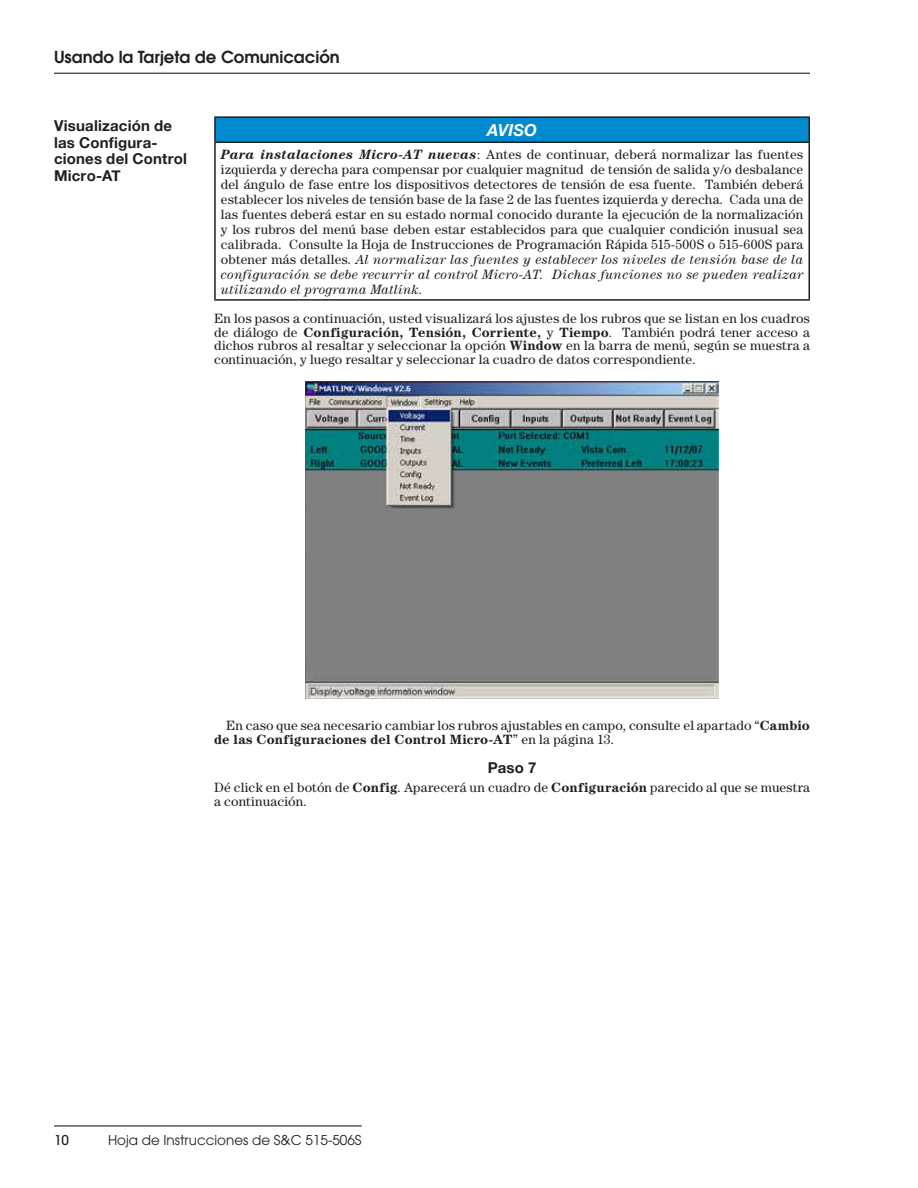
<style>
.page{position:relative;width:918px;height:1188px;background:#fff}
.page>*{position:absolute;margin:0;border:0;box-sizing:border-box;transform-origin:0 0}
.t1{font:600 16.5px "Avant Garde";color:#231f20}
.Hel-Oblique-11{font:italic 700 16.5px "Helvetica Neue";letter-spacing:.01em;color:#fff}
.Hel-Oblique-11-2{font:700 15px/16.5px "Helvetica Neue";letter-spacing:.01em;color:#231f20}
.Hel-Oblique-11-3{font:13.5px/15px "Century";letter-spacing:.015em;color:#231f20;text-align:justify}
.t2{font:13.5px "Avant Garde";color:#231f20}
.t3{font:500 13.5px "Avant Garde";color:#231f20}
.s1{font-weight:700;font-style:italic}
.s2{font-style:italic}
.s3{font-weight:700}
</style>
<div class="page">
<hr style="left:54px;top:1125px;width:308px;height:1px;background:#231f20">
<hr style="left:54px;top:73px;width:756px;height:1px;background:#231f20">
<div style="left:215px;top:117px;width:594px;height:25px;background:#008acf"></div>
<hr style="left:214px;top:116px;width:596px;height:2px;background:#231f20">
<hr style="left:214px;top:118px;width:2px;height:23px;background:#231f20">
<hr style="left:808px;top:118px;width:2px;height:23px;background:#231f20">
<hr style="left:214px;top:141px;width:596px;height:2px;background:#231f20">
<hr style="left:214px;top:143px;width:2px;height:156px;background:#231f20">
<hr style="left:808px;top:143px;width:2px;height:156px;background:#231f20">
<hr style="left:214px;top:299px;width:596px;height:2px;background:#231f20">
<img style="left:305px;top:381px;width:414px;height:318px">
<p class="t1" style="left:54px;top:46px;width:287px">Usando la Tarjeta de Comunicación</p>
<p class="Hel-Oblique-11-2" style="left:54px;top:117px;width:135px">Visualización de las Configura&shy;ciones del Control<br>Micro-AT</p>
<p class="Hel-Oblique-11" style="left:487px;top:117px;width:51px">AVISO</p>
<p class="Hel-Oblique-11-3" style="left:221px;top:147px;width:584px"><span class="s1">Para instalaciones Micro-AT nuevas</span>: Antes de continuar, deberá normalizar las fuentes izquierda y derecha para compensar por cualquier magnitud de tensión de salida y/o desbalance del ángulo de fase entre los dispositivos detectores de tensión de esa fuente. También deberá establecer los niveles de tensión base de la fase 2 de las fuentes izquierda y derecha. Cada una de las fuentes deberá estar en su estado normal conocido durante la ejecución de la normalización y los rubros del menú base deben estar establecidos para que cualquier condición inusual sea calibrada. Consulte la Hoja de Instrucciones de Programación Rápida 515-500S o 515-600S para obtener más detalles. <span class="s2">Al normalizar las fuentes y establecer los niveles de tensión base de la configuración se debe recurrir al control Micro-AT. Dichas funciones no se pueden realizar utilizando el programa Matlink.</span></p>
<p class="Hel-Oblique-11-3" style="left:214px;top:311px;width:597px;line-height:14px">En los pasos a continuación, usted visualizará los ajustes de los rubros que se listan en los cuadros de diálogo de <span class="s3">Configuración, Tensión, Corriente,</span> y <span class="s3">Tiempo</span>. También podrá tener acceso a dichos rubros al resaltar y seleccionar la opción <span class="s3">Window</span> en la barra de menú, según se muestra a continuación, y luego resaltar y seleccionar la cuadro de datos correspondiente.</p>
<p class="Hel-Oblique-11-3" style="left:214px;top:719px;width:597px;line-height:14px;text-indent:12px">En caso que sea necesario cambiar los rubros ajustables en campo, consulte el apartado “<span class="s3">Cambio de las Configuraciones del Control Micro-AT</span>” en la página 13.</p>
<p class="Hel-Oblique-11-2" style="left:488px;top:759px;width:50px">Paso 7</p>
<p class="Hel-Oblique-11-3" style="left:214px;top:780px;width:597px;line-height:14px">Dé click en el botón de <span class="s3">Config</span>. Aparecerá un cuadro de <span class="s3">Configuración</span> parecido al que se muestra a continuación.</p>
<p class="t3" style="left:54px;top:1131px;width:16px">10</p>
<p class="t2" style="left:108px;top:1132px;width:255px">Hoja de Instrucciones de S&amp;C 515-506S</p>
</div>
